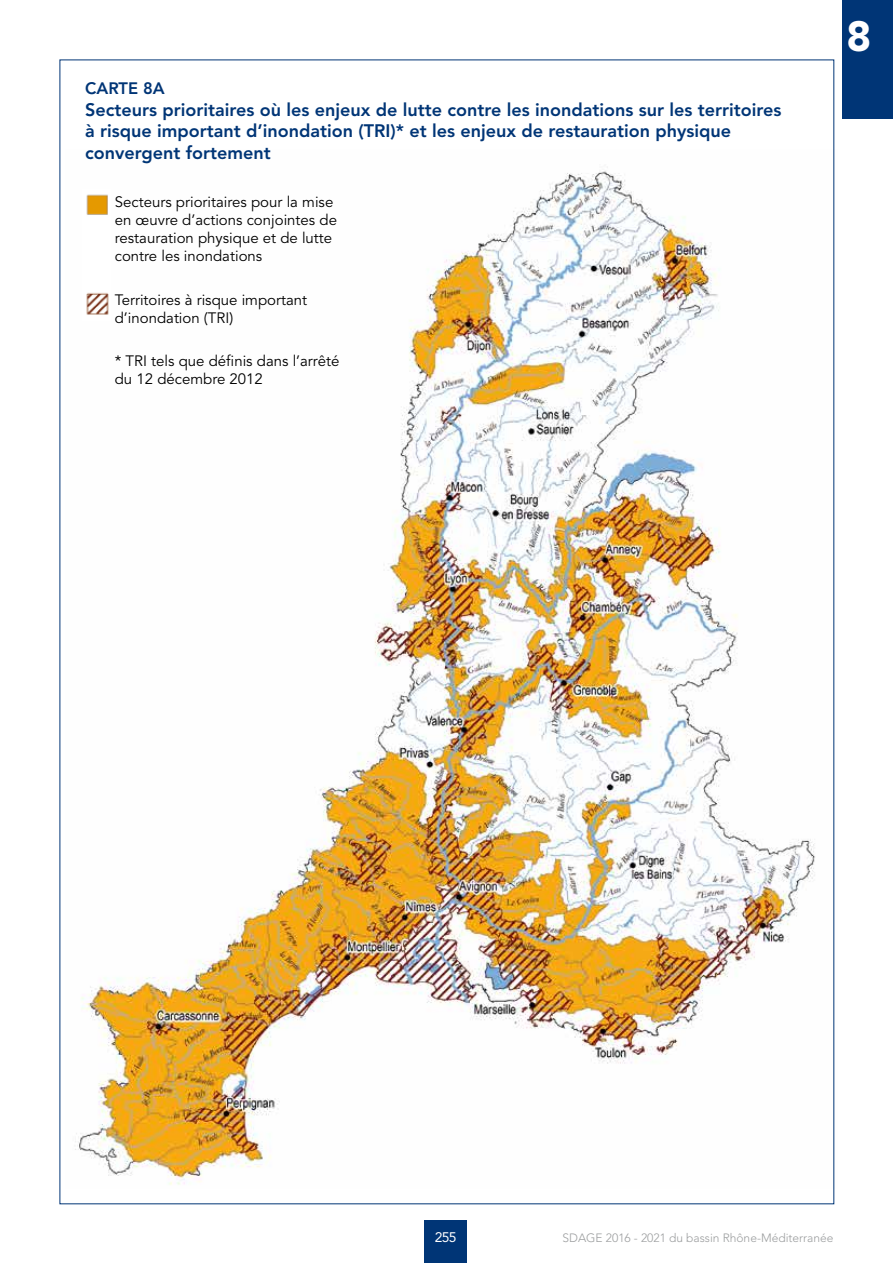
<style>
.page{position:relative;width:893px;height:1263px;background:#fff}
.page>*{position:absolute;margin:0;border:0;box-sizing:border-box;transform-origin:0 0}
.t1{font:900 42px "Avenir";color:#fff}
.t2{font:800 18px/21.6px "Avenir";color:#003576}
.t3{font:800 16.5px "Avenir";color:#003576}
.t4{font:15px/18px "Avenir";color:#000}
.t5{font:13.8px "Avenir LT Std";color:#fff}
.t6{font:300 12px "Avenir";color:#9c9e9f}
</style>
<div class="page">
<div style="left:842px;top:0;width:51px;height:119px;background:#003576"></div>
<img style="left:75px;top:149px;width:760px;height:1039px">
<img style="left:82px;top:189px;width:28px;height:131px">
<div style="left:424px;top:1220px;width:43px;height:43px;background:#003576"></div>
<p class="t3" style="left:85px;top:78px;width:81px">CARTE 8A</p>
<p class="t2" style="left:85px;top:98px;width:698px">Secteurs prioritaires où les enjeux de lutte contre les inondations sur les territoires à risque important d’inondation (TRI)* et les enjeux de restauration physique convergent fortement</p>
<p class="t4" style="left:115px;top:194px;width:224px">Secteurs prioritaires pour la mise en œuvre d’actions conjointes de restauration physique et de lutte contre les inondations</p>
<p class="t4" style="left:115px;top:291px;width:194px">Territoires à risque important d’inondation (TRI)</p>
<p class="t4" style="left:115px;top:353px;width:226px">* TRI tels que définis dans l’arrêté du 12 décembre 2012</p>
<h1 class="t1" style="left:846px;top:11px;width:26px">8</h1>
<p class="t5" style="left:435px;top:1229px;width:23px">255</p>
<p class="t6" style="left:562px;top:1231px;width:272px">SDAGE 2016 - 2021 du bassin Rhône-Méditerranée</p>
</div>
